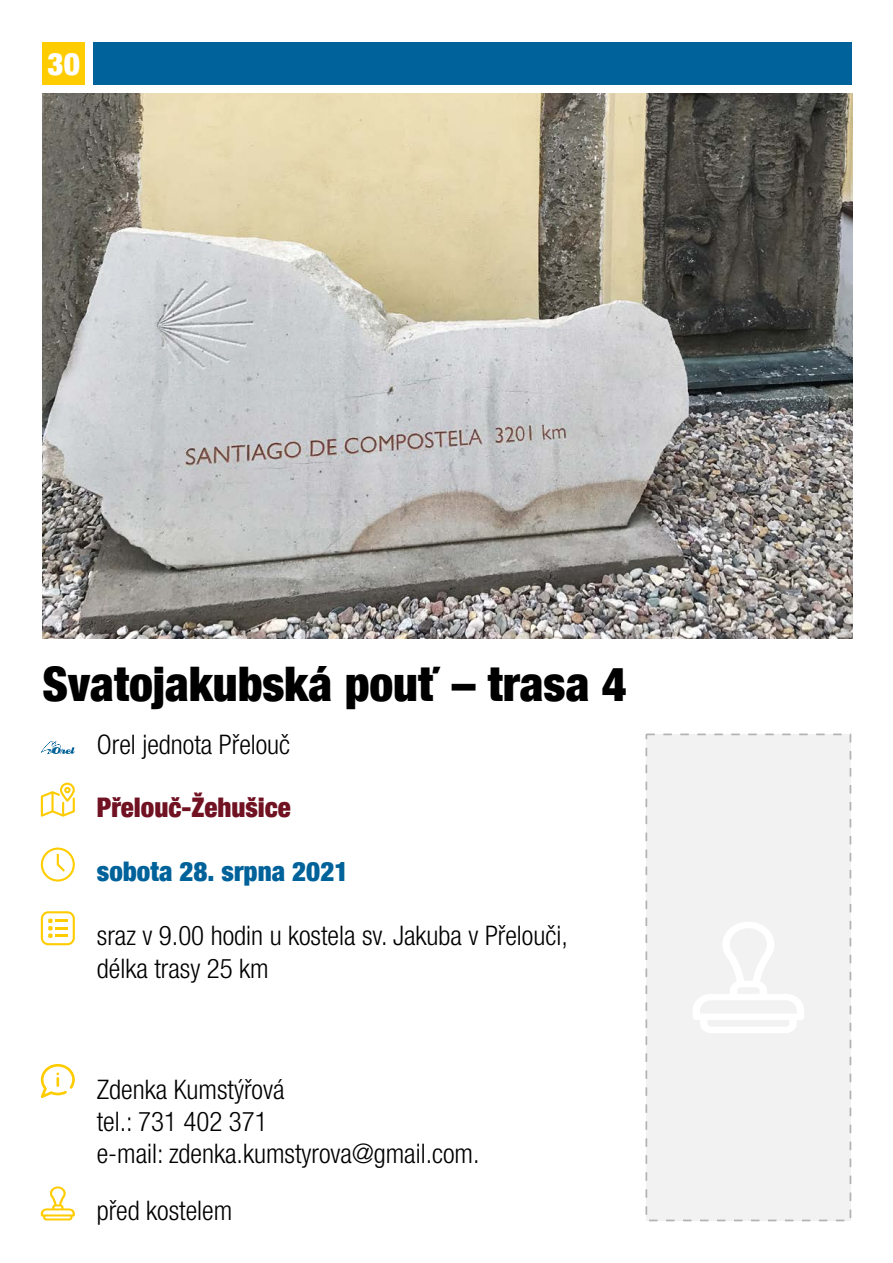
<style>
.page{position:relative;width:893px;height:1263px;background:#fff}
.page>*{position:absolute;margin:0;border:0;box-sizing:border-box;transform-origin:0 0}
.t1{font:900 condensed 47.7px "Helvetica Neue LT Com";color:#000}
.t2{font:900 condensed 31.2px "Helvetica Neue LT Com";color:#fff}
.t3{font:300 condensed 27px/32.4px "Helvetica Neue LT Com";color:#000}
.t4{font:900 condensed 27px "Helvetica Neue LT Com";color:#00629a}
.t5{font:900 condensed 27px "Helvetica Neue LT Com";color:#711223}
</style>
<div class="page">
<div style="left:646px;top:734px;width:204px;height:486px;background:#f2f2f2"></div>
<div style="left:645px;top:733px;width:206px;height:488px;border:2px dashed #b3b2b2"></div>
<svg style="left:693px;top:922px;width:111px;height:111px"></svg>
<svg style="left:41px;top:741px;width:34px;height:13px"></svg>
<svg style="left:41px;top:1186px;width:34px;height:34px"></svg>
<svg style="left:41px;top:1064px;width:34px;height:34px"></svg>
<svg style="left:41px;top:911px;width:34px;height:34px"></svg>
<svg style="left:41px;top:847px;width:34px;height:34px"></svg>
<svg style="left:41px;top:783px;width:34px;height:34px"></svg>
<div style="left:43px;top:43px;width:42px;height:42px;background:#fc0"></div>
<div style="left:94px;top:43px;width:758px;height:42px;background:#00629a"></div>
<img style="left:43px;top:94px;width:809px;height:544px">
<p class="t2" style="left:48px;top:45px;width:34px">30</p>
<h1 class="t1" style="left:43px;top:656px;width:586px">Svatojakubská pouť – trasa 4</h1>
<p class="t3" style="left:97px;top:728px;width:195px">Orel jednota Přelouč</p>
<p class="t5" style="left:97px;top:791px;width:195px">Přelouč-Žehušice</p>
<p class="t4" style="left:97px;top:855px;width:253px">sobota 28. srpna 2021</p>
<p class="t3" style="left:97px;top:919px;width:472px">sraz v 9.00 hodin u kostela sv. Jakuba v Přelouči, délka trasy 25 km</p>
<p class="t3" style="left:97px;top:1073px;width:384px">Zdenka Kumstýřová<br>tel.: 731 402 371<br>e-mail: zdenka.kumstyrova@gmail.com.</p>
<p class="t3" style="left:97px;top:1194px;width:137px">před kostelem</p>
</div>
